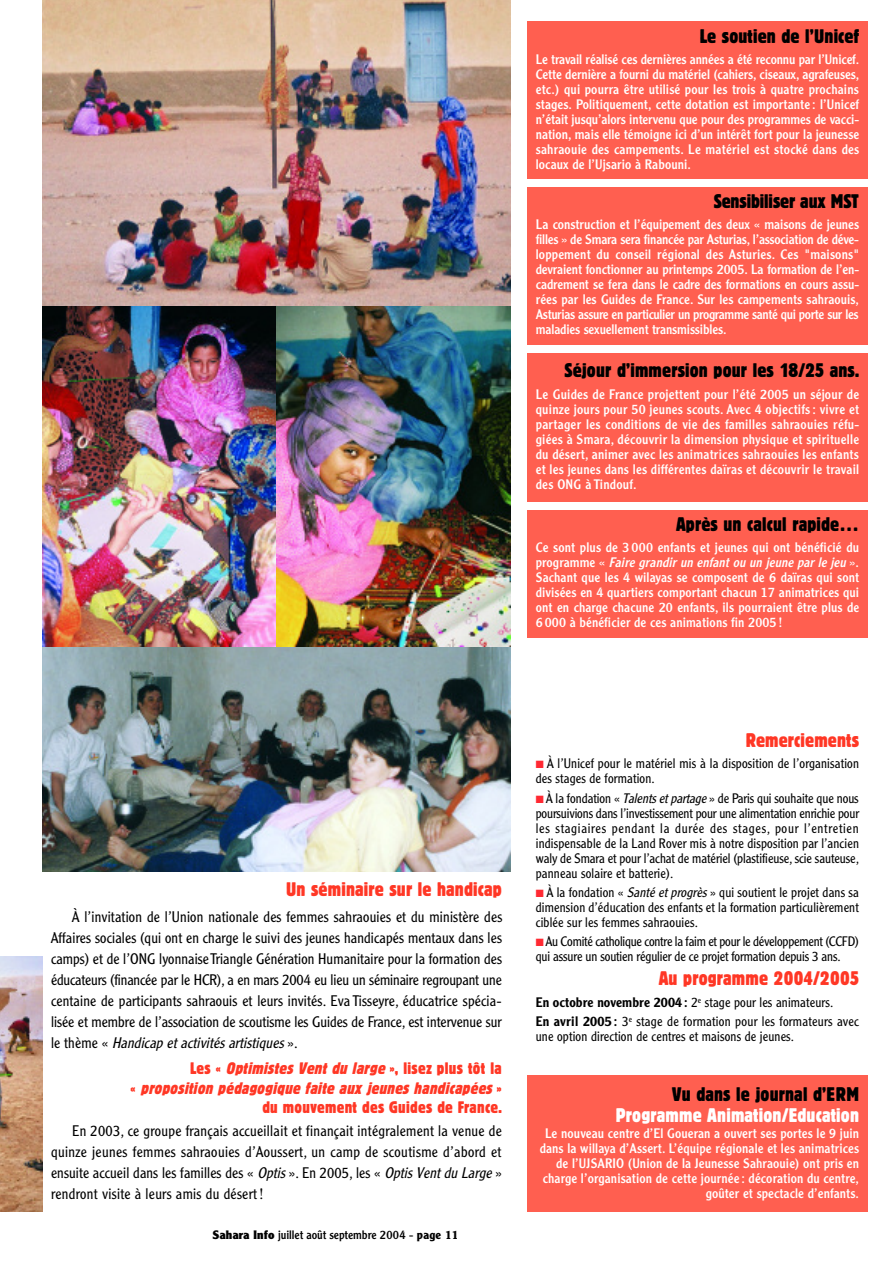
<style>
.page{position:relative;width:893px;height:1263px;background:#fff}
.page>*{position:absolute;margin:0;border:0;box-sizing:border-box;transform-origin:0 0}
.t1{font:condensed 19.5px "Block BE";letter-spacing:.01em;color:#000}
.t2{font:condensed 19.5px "Block BE";letter-spacing:.01em;color:#ff3725}
.t3{font:condensed 19.5px "Block BE";letter-spacing:.01em;color:#fff}
.t4{font:italic condensed 16.5px/19.5px "Block BE";color:#ff3725;text-align:right}
.t5{font:300 15px/21px "Clearface Gothic LH";letter-spacing:.005em;color:#000;text-align:justify}
.t6{font:13.5px/15px "Clearface Gothic LH";letter-spacing:.01em;color:#fff;text-align:justify}
.t7{font:300 13.5px/15px "Clearface Gothic LH";letter-spacing:.01em;color:#000}
.t8{font:300 13.5px/15px "Clearface Gothic LH";letter-spacing:-.015em;color:#000}
.t9{font:12px "Clearface Gothic LH";color:#000}
.s1{font-style:italic}
.s2{font-style:normal}
.s3{font-weight:900}
.s4{font-weight:700}
.s5{color:#ff2932}
.s6{font-weight:500}
</style>
<div class="page">
<div style="left:527px;top:1076px;width:340px;height:136px;background:#ff5f50"></div>
<div style="left:527px;top:21px;width:340px;height:158px;background:#ff5f50"></div>
<div style="left:527px;top:187px;width:340px;height:157px;background:#ff5f50"></div>
<div style="left:527px;top:353px;width:340px;height:149px;background:#ff5f50"></div>
<div style="left:527px;top:510px;width:340px;height:128px;background:#ff5f50"></div>
<img style="left:0;top:957px;width:43px;height:255px">
<img style="left:43px;top:0;width:467px;height:872px">
<h1 class="t1" style="left:700px;top:24px;width:161px">Le soutien de l’Unicef</h1>
<p class="t6" style="left:536px;top:53px;width:325px">Le travail réalisé ces dernières années a été reconnu par l’Unicef.<br>Cette dernière a fourni du matériel (cahiers, ciseaux, agrafeuses, etc.) qui pourra être utilisé pour les trois à quatre prochains stages. Politiquement, cette dotation est importante : l’Unicef n’était jusqu’alors intervenu que pour des programmes de vacci&shy;nation, mais elle témoigne ici d’un intérêt fort pour la jeunesse sahraouie des campements. Le matériel est stocké dans des locaux de l’Ujsario à Rabouni.</p>
<h1 class="t1" style="left:714px;top:190px;width:147px">Sensibiliser aux MST</h1>
<p class="t6" style="left:536px;top:218px;width:325px">La construction et l’équipement des deux « maisons de jeunes filles » de Smara sera financée par Asturias, l’association de déve&shy;loppement du conseil régional des Asturies. Ces "maisons" devraient fonctionner au printemps 2005. La formation de l’en&shy;cadrement se fera dans le cadre des formations en cours assu&shy;rées par les Guides de France. Sur les campements sahraouis, Asturias assure en particulier un programme santé qui porte sur les maladies sexuellement transmissibles.</p>
<h1 class="t1" style="left:564px;top:359px;width:296px">Séjour d’immersion pour les 18/25 ans.</h1>
<p class="t6" style="left:536px;top:387px;width:325px">Le Guides de France projettent pour l’été 2005 un séjour de quinze jours pour 50 jeunes scouts. Avec 4 objectifs : vivre et partager les conditions de vie des familles sahraouies réfu&shy;giées à Smara, découvrir la dimension physique et spirituelle du désert, animer avec les animatrices sahraouies les enfants et les jeunes dans les différentes daïras et découvrir le travail des ONG à Tindouf.</p>
<h1 class="t1" style="left:676px;top:513px;width:184px">Après un calcul rapide…</h1>
<p class="t6" style="left:536px;top:541px;width:325px">Ce sont plus de 3 000 enfants et jeunes qui ont bénéficié du p r o g r a m m e « <span class="s1">Faire grandir un enfant ou un jeune par le jeu</span> » .<br>Sachant que les 4 wilayas se composent de 6 daïras qui sont divisées en 4 quartiers comportant chacun 17 animatrices qui ont en charge chacune 20 enfants, ils pourraient être plus de 6 000 à bénéficier de ces animations fin 2005 !</p>
<h1 class="t2" style="left:286px;top:877px;width:217px">Un séminaire sur le handicap</h1>
<p class="t5" style="left:51px;top:908px;width:453px;text-indent:21px">À l’invitation de l’Union nationale des femmes sahraouies et du ministère des Affaires sociales (qui ont en charge le suivi des jeunes handicapés mentaux dans les camps) et de l’ONG lyonnaise Triangle Génération Humanitaire pour la formation des éducateurs (financée par le HCR), a en mars 2004 eu lieu un séminaire regroupant une centaine de participants sahraouis et leurs invités. Eva Tisseyre, éducatrice spécia&shy;lisée et membre de l’association de scoutisme les Guides de France, est intervenue sur l e t h è m e « <span class="s1">Handicap et activités artistiques</span> » .</p>
<p class="t4" style="left:130px;top:1059px;width:373px"><span class="s2">Les «</span> Optimistes Vent du large <span class="s2">», lisez plus tôt la<br>«</span> proposition pédagogique faite aux jeunes handicapées <span class="s2">» du mouvement des Guides de France.</span></p>
<p class="t5" style="left:51px;top:1122px;width:452px;text-indent:21px">En 2003, ce groupe français accueillait et finançait intégralement la venue de quinze jeunes femmes sahraouies d’Aoussert, un camp de scoutisme d’abord et ensuite accueil dans les familles des « <span class="s1">Optis</span>». En 2005, les « <span class="s1">Optis Vent du Large</span>» rendront visite à leurs amis du désert !</p>
<p class="t9" style="left:213px;top:1230px;width:247px"><span class="s3">Sahara Info</span> juillet août septembre 2004 - <span class="s4">page 11</span></p>
<h1 class="t2" style="left:746px;top:729px;width:115px">Remerciements</h1>
<p class="t7" style="left:536px;top:757px;width:325px"><span class="s5">■</span> À l’Unicef pour le matériel mis à la disposition de l’organisation des stages de formation.</p>
<p class="t7" style="left:536px;top:791px;width:325px;text-align:justify"><span class="s5">■</span> À la fondation « <span class="s1">Talentsetpartage</span>» de Paris qui souhaite que nous poursuivions dans l’investissement pour une alimentation enrichie pour les stagiaires pendant la durée des stages, pour l’entretien indispensable de la Land Rover mis à notre disposition par l’ancien waly de Smara et pour l’achat de matériel (plastifieuse, scie sauteuse, panneau solaire et batterie).</p>
<p class="t7" style="left:536px;top:886px;width:325px;text-align:justify"><span class="s5">■</span> À la fondation « <span class="s1">Santé et progrès</span>» qui soutient le projet dans sa dimension d’éducation des enfants et la formation particulièrement ciblée sur les femmes sahraouies.</p>
<p class="t8" style="left:536px;top:935px;width:325px"><span class="s5">■</span> Au Comité catholique contre la faim et pour le développement (CCFD) qui assure un soutien régulier de ce projet formation depuis 3 ans.</p>
<h1 class="t2" style="left:659px;top:966px;width:202px">Au programme 2004/2005</h1>
<p class="t7" style="left:536px;top:994px;width:325px;line-height:19.5px"><span class="s6">En octobre novembre 2004 :</span> 2<sup>e</sup> stage pour les animateurs.<br><span class="s6">En avril 2005 :</span> 3<sup>e</sup> stage de formation pour les formateurs avec</p>
<p class="t7" style="left:536px;top:1030px;width:260px">une option direction de centres et maisons de jeunes.</p>
<h1 class="t1" style="left:672px;top:1082px;width:188px">Vu dans le journal d’ERM</h1>
<h1 class="t3" style="left:616px;top:1103px;width:244px">Programme Animation/Education</h1>
<p class="t6" style="left:540px;top:1127px;width:321px;text-align:right">Le nouveau centre d’El Goueran a ouvert ses portes le 9 juin dans la willaya d’Assert. L’équipe régionale et les animatrices de l’UJSARIO (Union de la Jeunesse Sahraouie) ont pris en charge l’organisation de cette journée : décoration du centre, goûter et spectacle d’enfants.</p>
</div>
